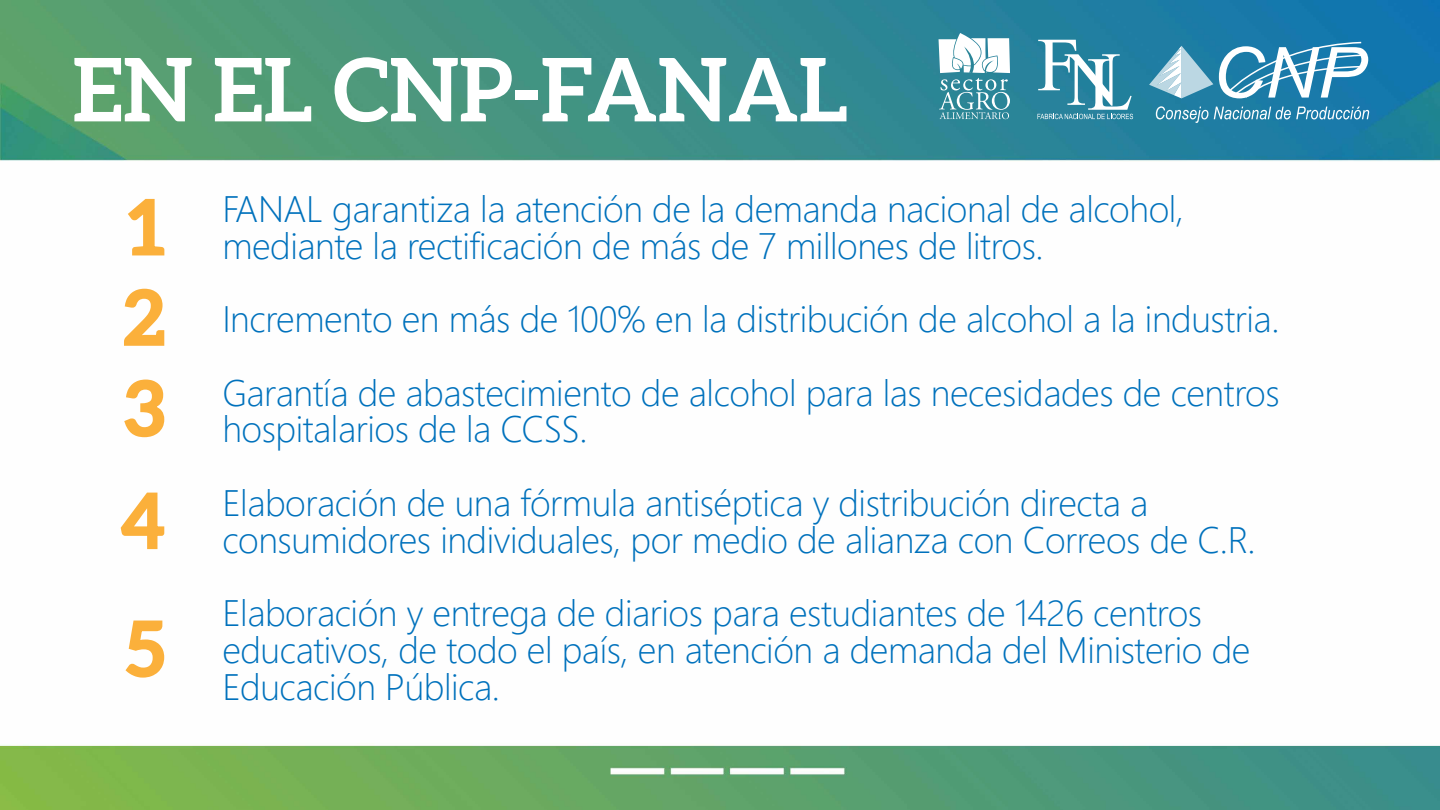
<style>
.page{position:relative;width:1440px;height:810px;background:#fff}
.page>*{position:absolute;margin:0;border:0;box-sizing:border-box;transform-origin:0 0}
.t1{font:700 87.75px "Aleo";color:#fff}
.t2{font:700 75px/90.6px "Aleo";color:#fbb03b;text-align:justify}
.t3{font:300 36.75px/73.5px "Segoe UI";letter-spacing:-.01em;color:#0071bc}
</style>
<div class="page">
<img style="left:0;top:0;width:1440px;height:810px">
<svg style="left:939px;top:33px;width:71px;height:86px"></svg>
<svg style="left:126px;top:198px;width:40px;height:59px"></svg>
<svg style="left:122px;top:287px;width:43px;height:60px"></svg>
<svg style="left:123px;top:378px;width:43px;height:61px"></svg>
<svg style="left:119px;top:491px;width:47px;height:59px"></svg>
<svg style="left:124px;top:619px;width:42px;height:60px"></svg>
<svg style="left:1037px;top:40px;width:96px;height:79px"></svg>
<svg style="left:1149px;top:46px;width:64px;height:52px"></svg>
<svg style="left:1219px;top:41px;width:149px;height:58px"></svg>
<svg style="left:1156px;top:106px;width:52px;height:17px"></svg>
<svg style="left:1214px;top:107px;width:155px;height:12px"></svg>
<h1 class="t1" style="left:73px;top:39px;width:777px">EN EL CNP-FANAL</h1>
<h2 class="t2" style="left:124px;top:181px;width:42px">1<br>2<br>3</h2>
<h2 class="t2" style="left:121px;top:456px;width:45px;line-height:127.9px">4<br>5</h2>
<p class="t3" style="left:222px;top:187px;width:963px;line-height:36.8px">FANAL garantiza la atención de la demanda nacional de alcohol, mediante la rectificación de más de 7 millones de litros.</p>
<p class="t3" style="left:222px;top:279px;width:1059px">Incremento en más de 100% en la distribución de alcohol a la industria.<br>Garantía de abastecimiento de alcohol para las necesidades de centros</p>
<p class="t3" style="left:222px;top:389px;width:927px">hospitalarios de la CCSS.<br>Elaboración de una fórmula antiséptica y distribución directa a</p>
<p class="t3" style="left:222px;top:499px;width:1035px">consumidores individuales, por medio de alianza con Correos de C.R.<br>Elaboración y entrega de diarios para estudiantes de 1426 centros</p>
<p class="t3" style="left:222px;top:628px;width:1030px;line-height:36.8px">educativos, de todo el país, en atención a demanda del Ministerio de<br>Educación Pública.</p>
</div>
